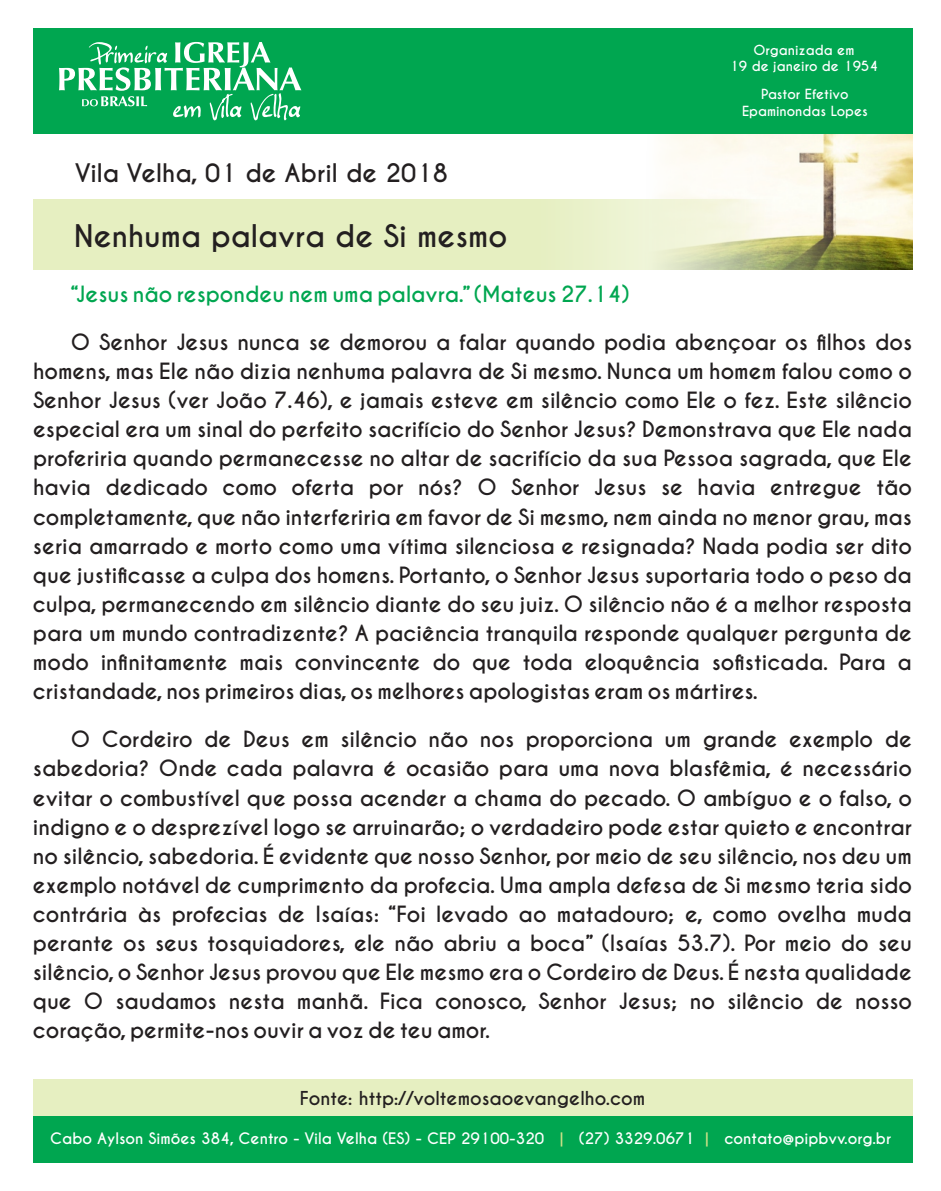
<style>
.page{position:relative;width:941px;height:1191px;background:#fff}
.page>*{position:absolute;margin:0;border:0;box-sizing:border-box;transform-origin:0 0}
.t1{font:700 29.2px "Caviar Dreams";color:#231f20}
.t2{font:700 24px "Caviar Dreams";color:#231f20}
.t3{font:700 21px/29px "Caviar Dreams";color:#231f20;text-align:justify}
.t4{font:700 21px "Caviar Dreams";color:#00a650}
.t5{font:700 18px "Caviar Dreams";color:#231f20}
.t6{font:700 15px "Caviar Dreams";color:#fff}
.t7{font:700 13px/16.6px "Caviar Dreams";color:#fff;text-align:center}
.s1{color:#d2e288}
</style>
<div class="page">
<img style="left:663px;top:134px;width:248px;height:136px">
<svg style="left:33px;top:199px;width:738px;height:71px;background:#e6eec4"></svg>
<div style="left:33px;top:1079px;width:878px;height:37px;background:#e6efc1"></div>
<div style="left:33px;top:1116px;width:878px;height:46px;background:#00a650"></div>
<div style="left:33px;top:28px;width:878px;height:106px;background:#00a650"></div>
<svg style="left:59px;top:42px;width:242px;height:79px"></svg>
<p class="t2" style="left:75px;top:163px;width:374px">Vila Velha, 01 de Abril de 2018</p>
<h1 class="t1" style="left:74px;top:224px;width:434px">Nenhuma palavra de Si mesmo</h1>
<p class="t7" style="left:729px;top:43px;width:149px">Organizada em<br>19 de janeiro de 1954</p>
<p class="t7" style="left:741px;top:87px;width:127px">Pastor Efetivo<br>Epaminondas Lopes</p>
<p class="t4" style="left:71px;top:285px;width:560px">“Jesus não respondeu nem uma palavra.” (Mateus 27.14)</p>
<p class="t3" style="left:33px;top:329px;width:880px;text-indent:38px">O Senhor Jesus nunca se demorou a falar quando podia abençoar os filhos dos homens, mas Ele não dizia nenhuma palavra de Si mesmo. Nunca um homem falou como o Senhor Jesus (ver João 7.46), e jamais esteve em silêncio como Ele o fez. Este silêncio especial era um sinal do perfeito sacrifício do Senhor Jesus? Demonstrava que Ele nada proferiria quando permanecesse no altar de sacrifício da sua Pessoa sagrada, que Ele havia dedicado como oferta por nós? O Senhor Jesus se havia entregue tão completamente, que não interferiria em favor de Si mesmo, nem ainda no menor grau, mas seria amarrado e morto como uma vítima silenciosa e resignada? Nada podia ser dito que justificasse a culpa dos homens. Portanto, o Senhor Jesus suportaria todo o peso da culpa, permanecendo em silêncio diante do seu juiz. O silêncio não é a melhor resposta para um mundo contradizente? A paciência tranquila responde qualquer pergunta de modo infinitamente mais convincente do que toda eloquência sofisticada. Para a cristandade, nos primeiros dias, os melhores apologistas eram os mártires.</p>
<p class="t3" style="left:33px;top:726px;width:880px;text-indent:38px">O Cordeiro de Deus em silêncio não nos proporciona um grande exemplo de sabedoria? Onde cada palavra é ocasião para uma nova blasfêmia, é necessário evitar o combustível que possa acender a chama do pecado. O ambíguo e o falso, o indigno e o desprezível logo se arruinarão; o verdadeiro pode estar quieto e encontrar no silêncio, sabedoria. É evidente que nosso Senhor, por meio de seu silêncio, nos deu um exemplo notável de cumprimento da profecia. Uma ampla defesa de Si mesmo teria sido contrária às profecias de Isaías: “Foi levado ao matadouro; e, como ovelha muda perante os seus tosquiadores, ele não abriu a boca” (Isaías 53.7). Por meio do seu silêncio, o Senhor Jesus provou que Ele mesmo era o Cordeiro de Deus. É nesta qualidade que O saudamos nesta manhã. Fica conosco, Senhor Jesus; no silêncio de nosso coração, permite-nos ouvir a voz de teu amor.</p>
<p class="t5" style="left:300px;top:1090px;width:346px">Fonte: http://voltemosaoevangelho.com</p>
<p class="t6" style="left:50px;top:1132px;width:842px">Cabo Aylson Simões 384, Centro - Vila Velha (ES) - CEP 29100-320 <span class="s1">|</span> (27) 3329.0671 <span class="s1">|</span> contato@pipbvv.org.br</p>
</div>
